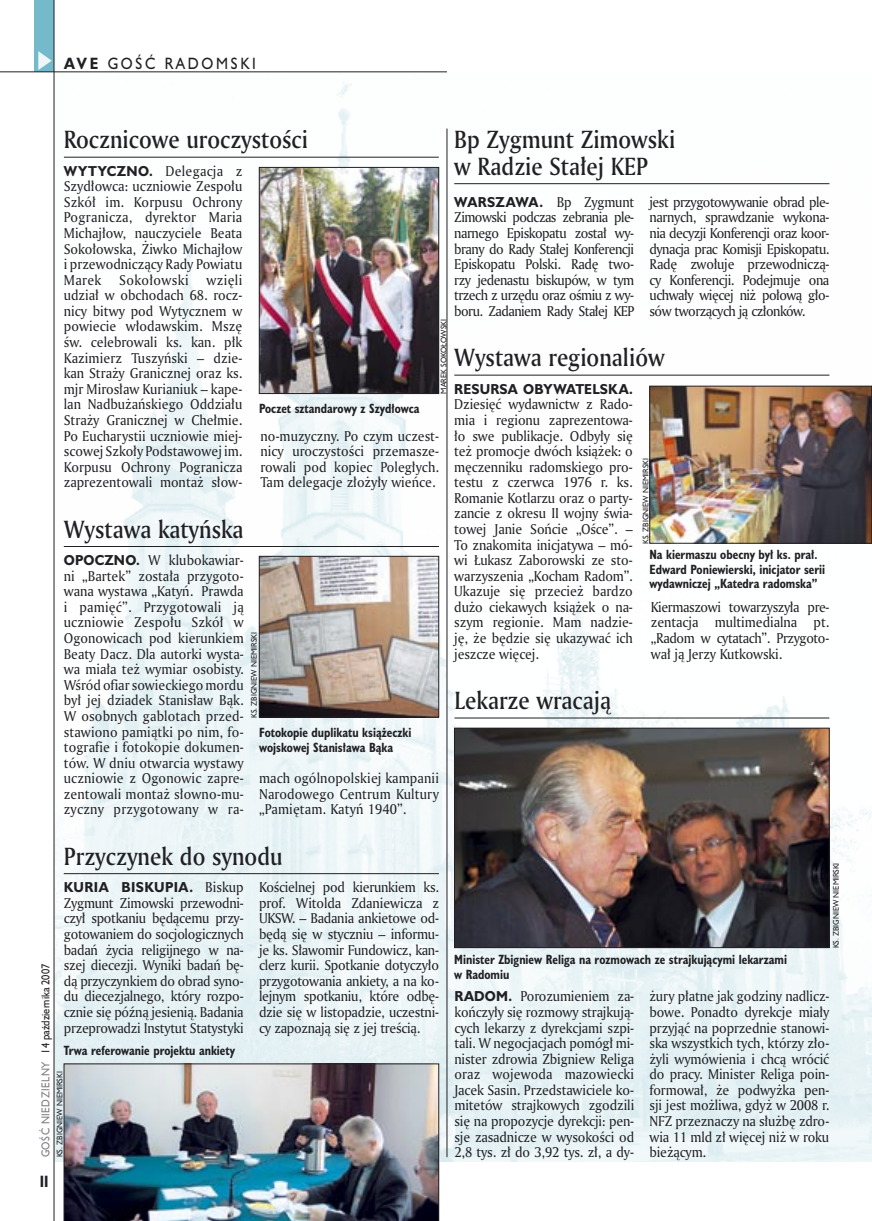
<style>
.page{position:relative;width:872px;height:1221px;background:#fff}
.page>*{position:absolute;margin:0;border:0;box-sizing:border-box;transform-origin:0 0}
._05d_tytyl_Kronika_AmMd_16_pt{font:24px/27px "Amerigo Md PL";color:#212125;scale:.9 1}
._15a_temat_lewo{font:15px "Humanst 521 PL";letter-spacing:.2em;color:#212125;scale:.9 1}
._16_pagina_lewa{font:700 15px "Humanst 521 Cn PL";color:#212125;scale:.94 1}
._03_body_bez_akapitu{font:13.8px/15.6px "Amerigo PL";letter-spacing:-.01em;color:#212125;text-align:justify;scale:.94 1}
._03_body_bez_akapitu-2{font:13.8px "Amerigo PL";letter-spacing:.03em;color:#212125;scale:.94 1}
._03_body_bez_akapitu-3{font:700 13.2px "Humanst 521 PL";letter-spacing:.02em;color:#212125;scale:.94 1}
._09_podpis_zdjecia_HuCnB{font:700 12.3px/14.4px "Humanst 521 Cn PL";color:#212125;scale:.94 1}
._18_data_lewa{font:10.5px "Humanst 521 PL";color:#212125;scale:.9 1}
._18a_data_lewa_GOSC{font:10.5px "Humanst 521 PL";letter-spacing:.05em;color:#7f7f83;scale:.9 1}
._09a_autor_zdjecia_Hu_5_pt{font:7.5px "Humanst 521 PL";color:#212125;scale:.94 1}
.s1{font-weight:700}
.s2{font-family:"Humanst 521 PL";font-weight:700;font-size:13.2px}
.s3{font-family:"Amerigo PL";font-weight:400;font-size:13.8px}
</style>
<div class="page">
<div style="left:35px;top:0;width:19px;height:72px;background:#75baca"></div>
<svg style="left:38px;top:51px;width:14px;height:19px"></svg>
<img style="left:55px;top:82px;width:817px;height:1079px">
<hr style="left:0;top:72px;width:447px;height:1px;background:#212125">
<hr style="left:54px;top:0;width:1px;height:1220px;background:#212125">
<hr style="left:447px;top:129px;width:1px;height:1027px;background:#212125">
<hr style="left:454px;top:183px;width:375px;height:1px;background:#212125">
<hr style="left:454px;top:375px;width:375px;height:1px;background:#212125">
<hr style="left:454px;top:717px;width:375px;height:1px;background:#212125">
<img style="left:456px;top:730px;width:371px;height:215px">
<div style="left:454px;top:728px;width:375px;height:219px;border:1px solid #212125"></div>
<hr style="left:64px;top:157px;width:375px;height:1px;background:#212125">
<img style="left:261px;top:169px;width:176px;height:223px">
<div style="left:259px;top:167px;width:180px;height:227px;border:1px solid #212125"></div>
<img style="left:651px;top:388px;width:219px;height:153px">
<div style="left:649px;top:386px;width:223px;height:157px;border:1px solid #212125"></div>
<hr style="left:64px;top:873px;width:375px;height:1px;background:#212125">
<img style="left:64px;top:1063px;width:375px;height:157px">
<hr style="left:64px;top:546px;width:375px;height:1px;background:#212125">
<img style="left:261px;top:558px;width:176px;height:157px">
<div style="left:259px;top:556px;width:180px;height:161px;border:1px solid #212125"></div>
<p class="_15a_temat_lewo" style="left:64px;top:53px;width:215px"><span class="s1">AVE</span> GOŚĆ RADOMSKI</p>
<p class="_05d_tytyl_Kronika_AmMd_16_pt" style="left:454px;top:125px;width:247px">Bp Zygmunt Zimowski w Radzie Stałej KEP</p>
<p class="_05d_tytyl_Kronika_AmMd_16_pt" style="left:64px;top:125px;width:273px">Rocznicowe uroczystości</p>
<p class="_03_body_bez_akapitu" style="left:64px;top:162px;width:191px"><span class="s2">WYTYCZNO.</span> Delegacja z Szydłowca: uczniowie Zespołu Szkół im. Korpusu Ochrony Pogranicza, dyrektor Maria Michajłow, nauczyciele Beata Sokołowska, Żiwko Michajłow i przewodniczący Rady Powiatu Marek</p>
<p class="_03_body_bez_akapitu" style="left:649px;top:194px;width:193px">jest przygotowywanie obrad ple&shy;narnych, sprawdzanie wykona&shy;nia decyzji Konferencji oraz koor&shy;dynacja prac Komisji Episkopatu.<br>Radę zwołuje przewodniczą&shy;cy Konferencji. Podejmuje ona uchwały więcej niż połową gło&shy;sów tworzących ją członków.</p>
<p class="_03_body_bez_akapitu-3" style="left:454px;top:193px;width:193px">WARSZAWA. <span class="s3">Bp Zygmunt</span></p>
<p class="_03_body_bez_akapitu" style="left:454px;top:209px;width:193px">Zimowski podczas zebrania ple&shy;narnego Episkopatu został wy&shy;brany do Rady Stałej Konferencji Episkopatu Polski. Radę two&shy;rzy jedenastu biskupów, w tym trzech z urzędu oraz ośmiu z wy&shy;boru. Zadaniem Rady Stałej KEP</p>
<p class="_03_body_bez_akapitu" style="left:64px;top:271px;width:191px;text-indent:143px">wzięli udział w obchodach 68. rocz&shy;nicy bitwy pod Wytycznem w powiecie włodawskim. Mszę św. celebrowali ks. kan. płk Kazimierz Tuszyński – dzie&shy;kan Straży Granicznej oraz ks. mjr Mirosław Kurianiuk – kape&shy;lan Nadbużańskiego Oddziału Straży Granicznej w Chełmie.<br>Po Eucharystii uczniowie miej&shy;scowej Szkoły Podstawowej im.<br>Korpusu Ochrony Pogranicza zaprezentowali montaż słow-</p>
<p class="_03_body_bez_akapitu-2" style="left:119px;top:270px;width:76px">Sokołowski</p>
<p class="_09a_autor_zdjecia_Hu_5_pt" style="left:439px;top:393px;width:81px;rotate:-90deg">MAREK SOKOŁOWSKI</p>
<p class="_05d_tytyl_Kronika_AmMd_16_pt" style="left:454px;top:343px;width:235px">Wystawa regionaliów</p>
<p class="_03_body_bez_akapitu-3" style="left:454px;top:380px;width:191px">RESURSA OBYWATELSKA.</p>
<p class="_03_body_bez_akapitu" style="left:454px;top:396px;width:191px">Dziesięć wydawnictw z Rado&shy;mia i regionu zaprezentowa&shy;ło swe publikacje. Odbyły się też promocje dwóch książek: o męczenniku radomskiego pro&shy;testu z czerwca 1976 r. ks.<br>Romanie Kotlarzu oraz o party&shy;zancie z okresu II wojny świa&shy;towej Janie Sońcie „Ośce”. – To znakomita inicjatywa – mó&shy;wi Łukasz Zaborowski ze sto&shy;warzyszenia „Kocham Radom”.<br>Ukazuje się przecież bardzo dużo ciekawych książek o na&shy;szym regionie. Mam nadzie&shy;ję, że będzie się ukazywać ich jeszcze więcej.</p>
<p class="_09_podpis_zdjecia_HuCnB" style="left:259px;top:401px;width:172px">Poczet sztandarowy z Szydłowca</p>
<p class="_03_body_bez_akapitu" style="left:260px;top:427px;width:191px">no-muzyczny. Po czym uczest&shy;nicy uroczystości przemasze&shy;rowali pod kopiec Poległych.<br>Tam delegacje złożyły wieńce.</p>
<p class="_09a_autor_zdjecia_Hu_5_pt" style="left:640px;top:543px;width:92px;rotate:-90deg">KS. ZBIGNIEW NIEMIRSKI</p>
<p class="_05d_tytyl_Kronika_AmMd_16_pt" style="left:64px;top:515px;width:201px">Wystawa katyńska</p>
<p class="_03_body_bez_akapitu" style="left:64px;top:552px;width:193px"><span class="s2">OPOCZNO.</span> W klubokawiar&shy;ni „Bartek” została przygoto&shy;wana wystawa „Katyń. Prawda i pamięć”. Przygotowali ją uczniowie Zespołu Szkół w Ogonowicach pod kierunkiem Beaty Dacz. Dla autorki wysta&shy;wa miała też wymiar osobisty.<br>Wśród ofiar sowieckiego mordu był jej dziadek Stanisław Bąk.<br>W osobnych gablotach przed&shy;stawiono pamiątki po nim, fo&shy;tografie i fotokopie dokumen&shy;tów. W dniu otwarcia wystawy uczniowie z Ogonowic zapre&shy;zentowali montaż słowno-mu&shy;zyczny przygotowany w ra-</p>
<p class="_09_podpis_zdjecia_HuCnB" style="left:649px;top:547px;width:188px">Na kiermaszu obecny był ks. prał.<br>Edward Poniewierski, inicjator serii wydawniczej „Katedra radomska”</p>
<p class="_03_body_bez_akapitu" style="left:651px;top:598px;width:191px">Kiermaszowi towarzyszyła pre&shy;zentacja multimedialna pt. „Radom w cytatach”. Przygoto&shy;wał ją Jerzy Kutkowski.</p>
<p class="_09a_autor_zdjecia_Hu_5_pt" style="left:249px;top:717px;width:92px;rotate:-90deg">KS. ZBIGNIEW NIEMIRSKI</p>
<p class="_05d_tytyl_Kronika_AmMd_16_pt" style="left:454px;top:686px;width:175px">Lekarze wracają</p>
<p class="_09_podpis_zdjecia_HuCnB" style="left:259px;top:725px;width:163px">Fotokopie duplikatu książeczki wojskowej Stanisława Bąka</p>
<p class="_03_body_bez_akapitu" style="left:259px;top:770px;width:193px">mach ogólnopolskiej kampanii Narodowego Centrum Kultury „Pamiętam. Katyń 1940”.</p>
<p class="_18_data_lewa" style="left:38px;top:1053px;width:101px;rotate:-90deg">14 października 2007</p>
<p class="_05d_tytyl_Kronika_AmMd_16_pt" style="left:64px;top:842px;width:244px">Przyczynek do synodu</p>
<p class="_03_body_bez_akapitu-3" style="left:64px;top:878px;width:193px">KURIA BISKUPIA. <span class="s3">Biskup</span></p>
<p class="_03_body_bez_akapitu" style="left:64px;top:894px;width:193px">Zygmunt Zimowski przewodni&shy;czył spotkaniu będącemu przy&shy;gotowaniem do socjologicznych badań życia religijnego w na&shy;szej diecezji. Wyniki badań bę&shy;dą przyczynkiem do obrad syno&shy;du diecezjalnego, który rozpo&shy;cznie się późną jesienią. Badania przeprowadzi Instytut Statystyki</p>
<p class="_03_body_bez_akapitu" style="left:259px;top:879px;width:193px">Kościelnej pod kierunkiem ks. prof. Witolda Zdaniewicza z UKSW. – Badania ankietowe od&shy;będą się w styczniu – informu&shy;je ks. Sławomir Fundowicz, kan&shy;clerz kurii. Spotkanie dotyczyło przygotowania ankiety, a na ko&shy;lejnym spotkaniu, które odbę&shy;dzie się w listopadzie, uczestni&shy;cy zapoznają się z jej treścią.</p>
<p class="_09_podpis_zdjecia_HuCnB" style="left:64px;top:1042px;width:184px">Trwa referowanie projektu ankiety</p>
<p class="_18a_data_lewa_GOSC" style="left:38px;top:1157px;width:108px;rotate:-90deg">GOŚĆ NIEDZIELNY</p>
<p class="_09a_autor_zdjecia_Hu_5_pt" style="left:55px;top:1156px;width:92px;rotate:-90deg">KS. ZBIGNIEW NIEMIRSKI</p>
<p class="_16_pagina_lewa" style="left:40px;top:1170px;width:11px">II</p>
<p class="_09_podpis_zdjecia_HuCnB" style="left:454px;top:952px;width:355px">Minister Zbigniew Religa na rozmowach ze strajkującymi lekarzami w Radomiu</p>
<p class="_09a_autor_zdjecia_Hu_5_pt" style="left:831px;top:948px;width:92px;rotate:-90deg">KS. ZBIGNIEW NIEMIRSKI</p>
<p class="_03_body_bez_akapitu" style="left:454px;top:988px;width:193px"><span class="s2">RADOM.</span> Porozumieniem za&shy;kończyły się rozmowy strajkują&shy;cych lekarzy z dyrekcjami szpi&shy;tali. W negocjacjach pomógł mi&shy;nister zdrowia Zbigniew Religa oraz wojewoda mazowiecki Jacek Sasin. Przedstawiciele ko&shy;mitetów strajkowych zgodzili się na propozycje dyrekcji: pen&shy;sje zasadnicze w wysokości od 2,8 tys. zł do 3,92 tys. zł, a dy-</p>
<p class="_03_body_bez_akapitu" style="left:649px;top:988px;width:193px">żury płatne jak godziny nadlicz&shy;bowe. Ponadto dyrekcje miały przyjąć na poprzednie stanowi&shy;ska wszystkich tych, którzy zło&shy;żyli wymówienia i chcą wrócić do pracy. Minister Religa poin&shy;formował, że podwyżka pen&shy;sji jest możliwa, gdyż w 2008 r.<br>NFZ przeznaczy na służbę zdro&shy;wia 11 mld zł więcej niż w roku bieżącym.</p>
</div>
